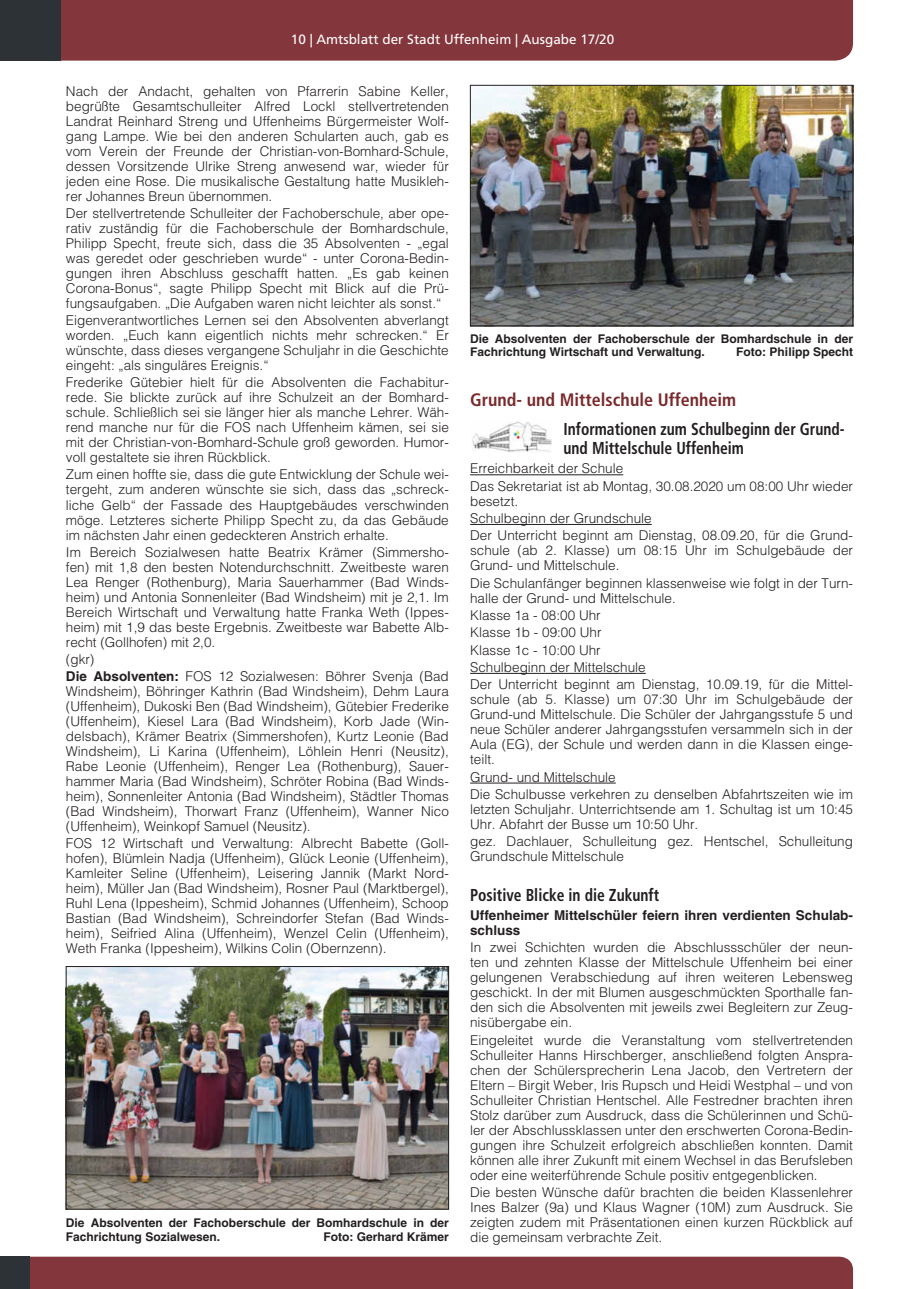
<style>
.page{position:relative;width:919px;height:1289px;background:#fff}
.page>*{position:absolute;margin:0;border:0;box-sizing:border-box;transform-origin:0 0}
.t1{font:700 condensed 18px "Frutiger LT";color:#7a2a2d}
.t2{font:700 condensed 17.25px/19.5px "Frutiger LT";color:#231f20;scale:.9 1}
.t3{font:300 13.5px/15px "Helvetica LT";color:#231f20;text-align:justify}
.t4{font:700 13.5px/15px "Helvetica LT";color:#231f20}
.t5{font:13.5px "Frutiger LT";color:#fff}
.t6{font:700 12px/13.5px "Helvetica LT";color:#231f20}
.s1{font-weight:700}
</style>
<div class="page">
<div style="left:30px;top:1256px;width:823px;height:32px;background:#83363c"></div>
<div style="left:0;top:1256px;width:30px;height:32px;background:#2c3235"></div>
<div style="left:61px;top:0;width:792px;height:61px;background:#83363c"></div>
<div style="left:0;top:0;width:61px;height:61px;background:#2c3235"></div>
<hr style="left:470px;top:474px;width:153px;height:1px;background:#231f20">
<hr style="left:470px;top:524px;width:181px;height:1px;background:#231f20">
<hr style="left:470px;top:673px;width:175px;height:1px;background:#231f20">
<hr style="left:470px;top:782px;width:145px;height:1px;background:#231f20">
<img style="left:472px;top:87px;width:379px;height:237px">
<div style="left:470px;top:85px;width:383px;height:241px;border:1px solid #231f20"></div>
<img style="left:472px;top:421px;width:79px;height:31px">
<img style="left:68px;top:968px;width:379px;height:239px">
<div style="left:66px;top:966px;width:383px;height:243px;border:1px solid #231f20"></div>
<p class="t5" style="left:291px;top:32px;width:325px">10 | Amtsblatt der Stadt Uffenheim | Ausgabe 17/20</p>
<p class="t3" style="left:66px;top:83px;width:384px">Nach der Andacht, gehalten von Pfarrerin Sabine Keller, begrüßte Gesamtschulleiter Alfred Lockl stellvertretenden Landrat Reinhard Streng und Uffenheims Bürgermeister Wolf&shy;gang Lampe. Wie bei den anderen Schularten auch, gab es vom Verein der Freunde der Christian-von-Bomhard-Schule, dessen Vorsitzende Ulrike Streng anwesend war, wieder für jeden eine Rose. Die musikalische Gestaltung hatte Musikleh&shy;rer Johannes Breun übernommen.</p>
<p class="t3" style="left:66px;top:205px;width:384px">Der stellvertretende Schulleiter der Fachoberschule, aber ope&shy;rativ zuständig für die Fachoberschule der Bomhardschule, Philipp Specht, freute sich, dass die 35 Absolventen - „egal was geredet oder geschrieben wurde“ - unter Corona-Bedin&shy;gungen ihren Abschluss geschafft hatten. „Es gab keinen Corona-Bonus“, sagte Philipp Specht mit Blick auf die Prü&shy;fungsaufgaben. „Die Aufgaben waren nicht leichter als sonst.“</p>
<p class="t3" style="left:66px;top:313px;width:384px">Eigenverantwortliches Lernen sei den Absolventen abverlangt worden. „Euch kann eigentlich nichts mehr schrecken.“ Er wünschte, dass dieses vergangene Schuljahr in die Geschichte eingeht: „als singuläres Ereignis.“</p>
<p class="t3" style="left:66px;top:375px;width:384px">Frederike Gütebier hielt für die Absolventen die Fachabitur&shy;rede. Sie blickte zurück auf ihre Schulzeit an der Bomhard&shy;schule. Schließlich sei sie länger hier als manche Lehrer. Wäh&shy;rend manche nur für die FOS nach Uffenheim kämen, sei sie mit der Christian-von-Bomhard-Schule groß geworden. Humor&shy;voll gestaltete sie ihren Rückblick.</p>
<p class="t3" style="left:66px;top:467px;width:384px">Zum einen hoffte sie, dass die gute Entwicklung der Schule wei&shy;tergeht, zum anderen wünschte sie sich, dass das „schreck&shy;liche Gelb“ der Fassade des Hauptgebäudes verschwinden möge. Letzteres sicherte Philipp Specht zu, da das Gebäude im nächsten Jahr einen gedeckteren Anstrich erhalte.</p>
<p class="t3" style="left:66px;top:544px;width:384px">Im Bereich Sozialwesen hatte Beatrix Krämer (Simmersho&shy;fen) mit 1,8 den besten Notendurchschnitt. Zweitbeste waren Lea Renger (Rothenburg), Maria Sauerhammer (Bad Winds&shy;heim) und Antonia Sonnenleiter (Bad Windsheim) mit je 2,1. Im Bereich Wirtschaft und Verwaltung hatte Franka Weth (Ippes&shy;heim) mit 1,9 das beste Ergebnis. Zweitbeste war Babette Alb&shy;recht (Gollhofen) mit 2,0.</p>
<p class="t3" style="left:66px;top:650px;width:384px;line-height:17.1px">(gkr)<br><span class="s1">Die Absolventen:</span> FOS 12 Sozialwesen: Böhrer Svenja (Bad</p>
<p class="t3" style="left:66px;top:683px;width:384px">Windsheim), Böhringer Kathrin (Bad Windsheim), Dehm Laura (Uffenheim), Dukoski Ben (Bad Windsheim), Gütebier Frederike (Uffenheim), Kiesel Lara (Bad Windsheim), Korb Jade (Win&shy;delsbach), Krämer Beatrix (Simmershofen), Kurtz Leonie (Bad Windsheim), Li Karina (Uffenheim), Löhlein Henri (Neusitz), Rabe Leonie (Uffenheim), Renger Lea (Rothenburg), Sauer&shy;hammer Maria (Bad Windsheim), Schröter Robina (Bad Winds&shy;heim), Sonnenleiter Antonia (Bad Windsheim), Städtler Thomas (Bad Windsheim), Thorwart Franz (Uffenheim), Wanner Nico (Uffenheim), Weinkopf Samuel (Neusitz).</p>
<p class="t3" style="left:66px;top:835px;width:384px">FOS 12 Wirtschaft und Verwaltung: Albrecht Babette (Goll&shy;hofen), Blümlein Nadja (Uffenheim), Glück Leonie (Uffenheim), Kamleiter Seline (Uffenheim), Leisering Jannik (Markt Nord&shy;heim), Müller Jan (Bad Windsheim), Rosner Paul (Marktbergel), Ruhl Lena (Ippesheim), Schmid Johannes (Uffenheim), Schoop Bastian (Bad Windsheim), Schreindorfer Stefan (Bad Winds&shy;heim), Seifried Alina (Uffenheim), Wenzel Celin (Uffenheim), Weth Franka (Ippesheim), Wilkins Colin (Obernzenn).</p>
<p class="t6" style="left:66px;top:1215px;width:384px">Die Absolventen der Fachoberschule der Bomhardschule in der<br>Fachrichtung Sozialwesen.</p>
<p class="t6" style="left:323px;top:1229px;width:127px">Foto: Gerhard Krämer</p>
<p class="t6" style="left:470px;top:332px;width:384px">Die Absolventen der Fachoberschule der Bomhardschule in der<br>Fachrichtung Wirtschaft und Verwaltung.</p>
<p class="t6" style="left:736px;top:345px;width:118px">Foto: Philipp Specht</p>
<h1 class="t1" style="left:470px;top:389px;width:267px">Grund- und Mittelschule Uffenheim</h1>
<p class="t2" style="left:563px;top:419px;width:314px">Informationen zum Schulbeginn der Grund&shy;und Mittelschule Uffenheim</p>
<p class="t3" style="left:470px;top:460px;width:384px;line-height:17.2px">Erreichbarkeit der Schule<br>Das Sekretariat ist ab Montag, 30.08.2020 um 08:00 Uhr wieder</p>
<p class="t3" style="left:470px;top:492px;width:384px;line-height:17.2px;text-align:left">besetzt.<br>Schulbeginn der Grundschule<br>Der Unterricht beginnt am Dienstag, 08.09.20, für die Grund-</p>
<p class="t3" style="left:470px;top:543px;width:384px">schule (ab 2. Klasse) um 08:15 Uhr im Schulgebäude der<br>Grund- und Mittelschule.</p>
<p class="t3" style="left:470px;top:575px;width:384px">Die Schulanfänger beginnen klassenweise wie folgt in der Turn&shy;halle der Grund- und Mittelschule.</p>
<p class="t3" style="left:470px;top:606px;width:384px;line-height:17.2px;text-align:left">Klasse 1a - 08:00 Uhr<br>Klasse 1b - 09:00 Uhr<br>Klasse 1c - 10:00 Uhr<br>Schulbeginn der Mittelschule<br>Der Unterricht beginnt am Dienstag, 10.09.19, für die Mittel-</p>
<p class="t3" style="left:470px;top:692px;width:384px">schule (ab 5. Klasse) um 07:30 Uhr im Schulgebäude der Grund-und Mittelschule. Die Schüler der Jahrgangsstufe 5 und neue Schüler anderer Jahrgangsstufen versammeln sich in der Aula (EG), der Schule und werden dann in die Klassen einge&shy;teilt.</p>
<p class="t3" style="left:470px;top:768px;width:384px;line-height:17.2px">Grund- und Mittelschule<br>Die Schulbusse verkehren zu denselben Abfahrtszeiten wie im</p>
<p class="t3" style="left:470px;top:801px;width:384px">letzten Schuljahr. Unterrichtsende am 1. Schultag ist um 10:45<br>Uhr. Abfahrt der Busse um 10:50 Uhr.</p>
<p class="t3" style="left:470px;top:833px;width:384px">gez. Dachlauer, Schulleitung gez. Hentschel, Schulleitung<br>Grundschule Mittelschule</p>
<p class="t2" style="left:470px;top:884px;width:212px">Positive Blicke in die Zukunft</p>
<p class="t4" style="left:470px;top:907px;width:384px">Uffenheimer Mittelschüler feiern ihren verdienten Schulab&shy;schluss</p>
<p class="t3" style="left:470px;top:939px;width:384px">In zwei Schichten wurden die Abschlussschüler der neun&shy;ten und zehnten Klasse der Mittelschule Uffenheim bei einer gelungenen Verabschiedung auf ihren weiteren Lebensweg geschickt. In der mit Blumen ausgeschmückten Sporthalle fan&shy;den sich die Absolventen mit jeweils zwei Begleitern zur Zeug&shy;nisübergabe ein.</p>
<p class="t3" style="left:470px;top:1032px;width:384px">Eingeleitet wurde die Veranstaltung vom stellvertretenden Schulleiter Hanns Hirschberger, anschließend folgten Anspra&shy;chen der Schülersprecherin Lena Jacob, den Vertretern der Eltern – Birgit Weber, Iris Rupsch und Heidi Westphal – und von Schulleiter Christian Hentschel. Alle Festredner brachten ihren Stolz darüber zum Ausdruck, dass die Schülerinnen und Schü&shy;ler der Abschlussklassen unter den erschwerten Corona-Bedin&shy;gungen ihre Schulzeit erfolgreich abschließen konnten. Damit können alle ihrer Zukunft mit einem Wechsel in das Berufsleben oder eine weiterführende Schule positiv entgegenblicken.</p>
<p class="t3" style="left:470px;top:1184px;width:384px">Die besten Wünsche dafür brachten die beiden Klassenlehrer Ines Balzer (9a) und Klaus Wagner (10M) zum Ausdruck. Sie zeigten zudem mit Präsentationen einen kurzen Rückblick auf die gemeinsam verbrachte Zeit.</p>
</div>
